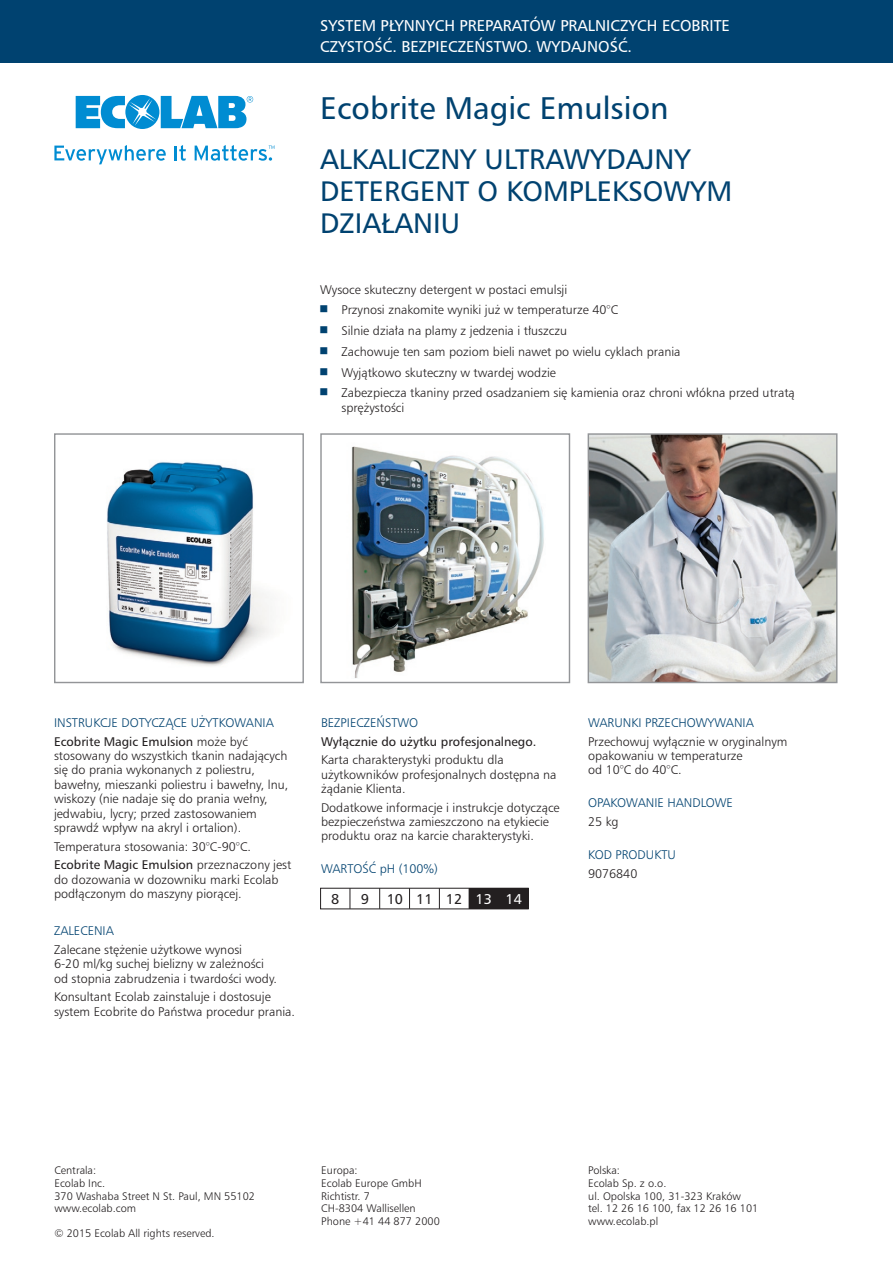
<style>
.page{position:relative;width:893px;height:1263px;background:#fff}
.page>*{position:absolute;margin:0;border:0;box-sizing:border-box;transform-origin:0 0}
.t1{font:30px "Humnst 777 PL";color:#004270}
.t2{font:27px/32.4px "Humnst 777 PL";color:#004270}
.t3{font:15px/21px "Humnst 777 PL";color:#fff}
.t4{font:13.65px "Humnst 777 PL";color:#231f20}
.t5{font:12px/14.4px "Humnst 777 Lt PL";color:#231f20}
.t6{font:12px "Humnst 777 Lt PL";color:#004270}
.t7{font:12px "Humnst 777 PL";color:#231f20}
.t8{font:10.5px/12.6px "Humnst 777 Lt PL";color:#231f20}
.s1{font-family:"Humnst 777 Lt PL"}
.s2{color:#fff}
</style>
<div class="page">
<div style="left:0;top:0;width:893px;height:63px;background:#004270"></div>
<img style="left:590px;top:435px;width:245px;height:246px">
<div style="left:588px;top:433px;width:249px;height:250px;border:1px solid #939598"></div>
<img style="left:351px;top:446px;width:193px;height:232px">
<div style="left:320px;top:433px;width:250px;height:250px;border:1px solid #939598"></div>
<img style="left:107px;top:461px;width:164px;height:205px">
<div style="left:54px;top:433px;width:250px;height:250px;border:1px solid #939598"></div>
<svg style="left:76px;top:95px;width:177px;height:34px"></svg>
<svg style="left:54px;top:145px;width:112px;height:19px"></svg>
<hr style="left:174px;top:146px;width:3px;height:14px;background:#008cd2">
<svg style="left:179px;top:145px;width:7px;height:16px"></svg>
<svg style="left:195px;top:145px;width:79px;height:16px"></svg>
<div style="left:469px;top:888px;width:59px;height:21px;background:#231f20"></div>
<div style="left:320px;top:888px;width:209px;height:21px;border:1px solid #231f20"></div>
<svg style="left:350px;top:888px;width:1px;height:21px"></svg>
<svg style="left:379px;top:888px;width:1px;height:21px"></svg>
<svg style="left:409px;top:888px;width:1px;height:21px"></svg>
<svg style="left:439px;top:888px;width:1px;height:21px"></svg>
<p class="t3" style="left:320px;top:15px;width:411px">SYSTEM PŁYNNYCH PREPARATÓW PRALNICZYCH ECOBRITE<br>CZYSTOŚĆ. BEZPIECZEŃSTWO. WYDAJNOŚĆ.</p>
<h1 class="t1" style="left:320px;top:89px;width:350px">Ecobrite Magic Emulsion</h1>
<h2 class="t2" style="left:320px;top:142px;width:414px">ALKALICZNY ULTRAWYDAJNY<br>DETERGENT O KOMPLEKSOWYM<br>DZIAŁANIU</h2>
<p class="t5" style="left:320px;top:282px;width:249px">Wysoce skuteczny detergent w postaci emulsji</p>
<p class="t5" style="left:320px;top:303px;width:299px"><sup>■</sup> Przynosi znakomite wyniki już w temperaturze 40°C</p>
<p class="t5" style="left:320px;top:323px;width:249px"><sup>■</sup> Silnie działa na plamy z jedzenia i tłuszczu</p>
<p class="t5" style="left:320px;top:344px;width:362px"><sup>■</sup> Zachowuje ten sam poziom bieli nawet po wielu cyklach prania</p>
<p class="t5" style="left:320px;top:365px;width:237px"><sup>■</sup> Wyjątkowo skuteczny w twardej wodzie</p>
<p class="t5" style="left:341px;top:386px;width:455px;text-indent:-21px"><sup>■</sup> Zabezpiecza tkaniny przed osadzaniem się kamienia oraz chroni włókna przed utratą sprężystości</p>
<p class="t6" style="left:54px;top:715px;width:221px">INSTRUKCJE DOTYCZĄCE UŻYTKOWANIA</p>
<p class="t7" style="left:54px;top:733px;width:195px">Ecobrite Magic Emulsion <span class="s1">może być</span></p>
<p class="t5" style="left:54px;top:748px;width:236px">stosowany do wszystkich tkanin nadających się do prania wykonanych z poliestru, bawełny, mieszanki poliestru i bawełny, lnu, wiskozy (nie nadaje się do prania wełny, jedwabiu, lycry; przed zastosowaniem sprawdź wpływ na akryl i ortalion).</p>
<p class="t5" style="left:54px;top:839px;width:198px">Temperatura stosowania: 30°C-90°C.</p>
<p class="t7" style="left:54px;top:857px;width:239px">Ecobrite Magic Emulsion <span class="s1">przeznaczony jest</span></p>
<p class="t5" style="left:54px;top:872px;width:226px">do dozowania w dozowniku marki Ecolab podłączonym do maszyny piorącej.</p>
<p class="t6" style="left:54px;top:923px;width:61px">ZALECENIA</p>
<p class="t5" style="left:54px;top:942px;width:224px">Zalecane stężenie użytkowe wynosi<br>6-20 ml/kg suchej bielizny w zależności od stopnia zabrudzenia i twardości wody.</p>
<p class="t5" style="left:54px;top:990px;width:243px">Konsultant Ecolab zainstaluje i dostosuje system Ecobrite do Państwa procedur prania.</p>
<p class="t6" style="left:321px;top:715px;width:99px">BEZPIECZEŃSTWO</p>
<p class="t7" style="left:321px;top:733px;width:217px">Wyłącznie do użytku profesjonalnego.</p>
<p class="t5" style="left:321px;top:752px;width:237px">Karta charakterystyki produktu dla użytkowników profesjonalnych dostępna na żądanie Klienta.</p>
<p class="t5" style="left:321px;top:800px;width:240px">Dodatkowe informacje i instrukcje dotyczące bezpieczeństwa zamieszczono na etykiecie produktu oraz na karcie charakterystyki.</p>
<p class="t6" style="left:321px;top:861px;width:20px">Warto</p>
<p class="t6" style="left:363px;top:861px;width:77px">ść pH (100%)</p>
<p class="t4" style="left:331px;top:890px;width:10px">8</p>
<p class="t4" style="left:361px;top:890px;width:10px">9</p>
<p class="t4" style="left:387px;top:890px;width:137px">10 11 12 <span class="s2">13 14</span></p>
<p class="t6" style="left:588px;top:715px;width:167px">WARUNKI PRZECHOWYWANIA</p>
<p class="t5" style="left:588px;top:734px;width:201px">Przechowuj wyłącznie w oryginalnym opakowaniu w temperaturze<br>od 10°C do 40°C.</p>
<p class="t6" style="left:588px;top:795px;width:146px">OPAKOWANIE HANDLOWE</p>
<p class="t5" style="left:588px;top:814px;width:32px">25 kg</p>
<p class="t6" style="left:588px;top:847px;width:89px">KOD PRODUKTU</p>
<p class="t5" style="left:588px;top:866px;width:51px">9076840</p>
<p class="t8" style="left:54px;top:1164px;width:202px">Centrala:<br>Ecolab Inc.<br>370 Washaba Street N St. Paul, MN 55102 www.ecolab.com</p>
<p class="t8" style="left:54px;top:1227px;width:162px">© 2015 Ecolab All rights reserved.</p>
<p class="t8" style="left:321px;top:1164px;width:120px">Europa:<br>Ecolab Europe GmbH<br>Richtistr. 7<br>CH-8304 Wallisellen<br>Phone +41 44 877 2000</p>
<p class="t8" style="left:588px;top:1164px;width:172px">Polska:<br>Ecolab Sp. z o.o.<br>ul. Opolska 100, 31-323 Kraków<br>tel. 12 26 16 100, fax 12 26 16 101 www.ecolab.pl</p>
</div>
